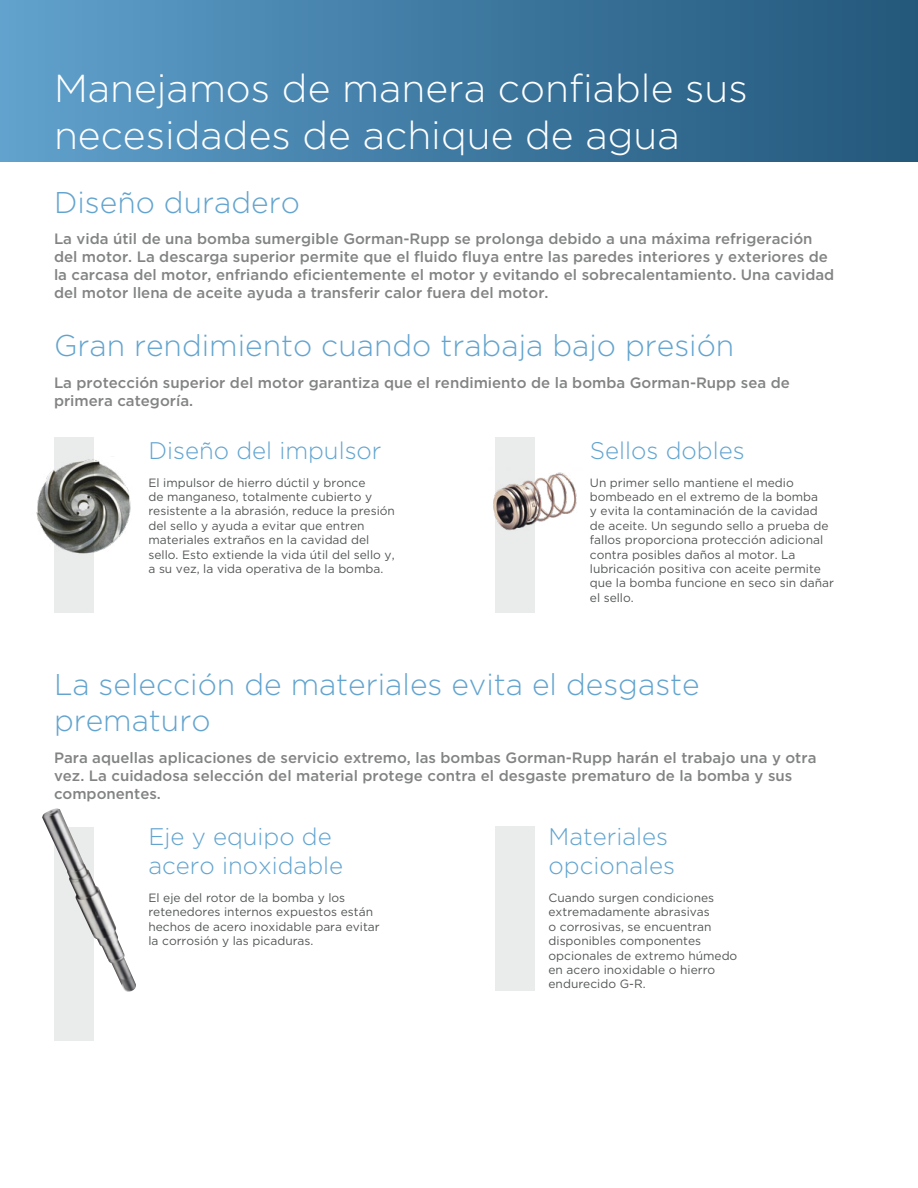
<style>
.page{position:relative;width:918px;height:1188px;background:#fff}
.page>*{position:absolute;margin:0;border:0;box-sizing:border-box;transform-origin:0 0}
.t1{font:300 39px/46.8px "Gotham";color:#fff}
.t2{font:300 30px/36px "Gotham";color:#62a4cf}
.t3{font:300 24px/28.8px "Gotham";color:#62a4cf}
.t4{font:500 15px/18px "Gotham";color:#828383}
.t5{font:12px/14.4px "Gotham";color:#545555}
</style>
<div class="page">
<div style="left:0;top:0;width:918px;height:162px;background:linear-gradient(to right,#5fa0cc,#225679)"></div>
<img style="left:36px;top:460px;width:95px;height:93px">
<svg style="left:54px;top:437px;width:40px;height:176px;background:#a6a7a4"></svg>
<div style="left:496px;top:437px;width:39px;height:176px;background:#eaebeb"></div>
<div style="left:54px;top:827px;width:40px;height:213px;background:#eaebeb"></div>
<div style="left:495px;top:826px;width:40px;height:164px;background:#eaebeb"></div>
<img style="left:42px;top:808px;width:94px;height:184px">
<img style="left:493px;top:468px;width:84px;height:67px">
<h1 class="t1" style="left:54px;top:63px;width:695px">Manejamos de manera confiable sus necesidades de achique de agua</h1>
<h2 class="t2" style="left:54px;top:184px;width:247px">Diseño duradero</h2>
<p class="t4" style="left:54px;top:230px;width:782px">La vida útil de una bomba sumergible Gorman-Rupp se prolonga debido a una máxima refrigeración del motor. La descarga superior permite que el fluido fluya entre las paredes interiores y exteriores de la carcasa del motor, enfriando eficientemente el motor y evitando el sobrecalentamiento. Una cavidad del motor llena de aceite ayuda a transferir calor fuera del motor.</p>
<h2 class="t2" style="left:54px;top:327px;width:682px">Gran rendimiento cuando trabaja bajo presión</h2>
<p class="t4" style="left:54px;top:373px;width:737px">La protección superior del motor garantiza que el rendimiento de la bomba Gorman-Rupp sea de primera categoría.</p>
<h3 class="t3" style="left:148px;top:435px;width:235px">Diseño del impulsor</h3>
<p class="t5" style="left:148px;top:475px;width:248px">El impulsor de hierro dúctil y bronce<br>de manganeso, totalmente cubierto y resistente a la abrasión, reduce la presión del sello y ayuda a evitar que entren materiales extraños en la cavidad del sello. Esto extiende la vida útil del sello y, a su vez, la vida operativa de la bomba.</p>
<h3 class="t3" style="left:590px;top:435px;width:156px">Sellos dobles</h3>
<p class="t5" style="left:590px;top:475px;width:246px">Un primer sello mantiene el medio bombeado en el extremo de la bomba<br>y evita la contaminación de la cavidad de aceite. Un segundo sello a prueba de fallos proporciona protección adicional contra posibles daños al motor. La lubricación positiva con aceite permite que la bomba funcione en seco sin dañar el sello.</p>
<h2 class="t2" style="left:54px;top:666px;width:647px">La selección de materiales evita el desgaste prematuro</h2>
<p class="t4" style="left:54px;top:748px;width:764px">Para aquellas aplicaciones de servicio extremo, las bombas Gorman-Rupp harán el trabajo una y otra vez. La cuidadosa selección del material protege contra el desgaste prematuro de la bomba y sus componentes.</p>
<h3 class="t3" style="left:148px;top:822px;width:196px">Eje y equipo de acero inoxidable</h3>
<p class="t5" style="left:148px;top:890px;width:233px">El eje del rotor de la bomba y los retenedores internos expuestos están hechos de acero inoxidable para evitar la corrosión y las picaduras.</p>
<h3 class="t3" style="left:549px;top:822px;width:128px">Materiales opcionales</h3>
<p class="t5" style="left:549px;top:890px;width:190px">Cuando surgen condiciones extremadamente abrasivas<br>o corrosivas, se encuentran disponibles componentes opcionales de extremo húmedo en acero inoxidable o hierro endurecido G-R.</p>
</div>
